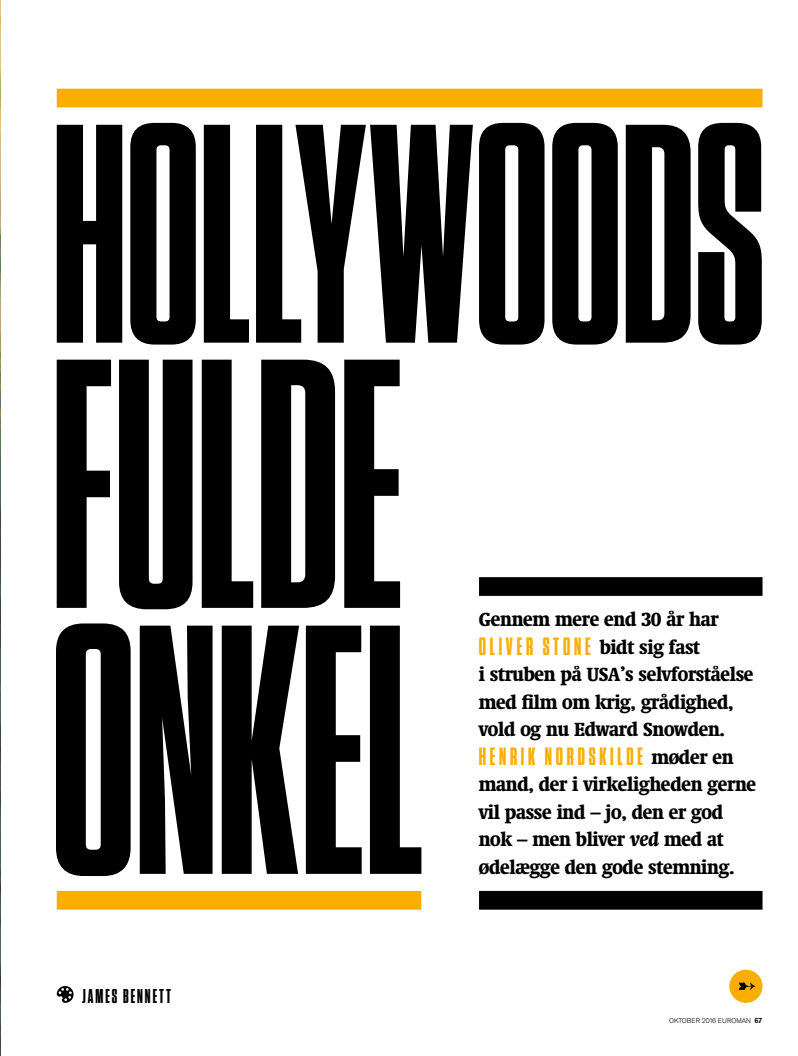
<style>
.page{position:relative;width:798px;height:1056px;background:#fff}
.page>*{position:absolute;margin:0;border:0;box-sizing:border-box;transform-origin:0 0}
.t1{font:700 354.62px/266px "Tungsten Compressed";color:#000}
.t2{font:700 311.25px "Tungsten Compressed";letter-spacing:-.005em;color:#000}
.t3{font:700 25px "Tungsten Condensed";letter-spacing:.15em;color:#f9ae00}
.t4{font:700 20px "Tungsten Condensed";letter-spacing:.1em;color:#000}
.t5{font:900 condensed 19.38px/27.5px "Swift Neue LT Pro";letter-spacing:-.015em;color:#000}
.t6{font:300 6.88px "Akzidenz Grotesk Pro";color:#000}
.s1{font-family:"Swift Neue LT Pro";font-weight:900;font-stretch:condensed;font-size:19.38px;color:#000}
.s2{font-style:italic}
.s3{font-weight:500;font-size:7.5px}
</style>
<div class="page">
<img style="left:0;top:0;width:1px;height:1056px">
<div style="left:57px;top:89px;width:705px;height:18px;background:#f9ae00"></div>
<div style="left:57px;top:891px;width:364px;height:19px;background:#f9ae00"></div>
<div style="left:479px;top:577px;width:283px;height:19px;background:#000"></div>
<div style="left:729px;top:970px;width:33px;height:33px;background:#f9ae00;border-radius:50%"></div>
<svg style="left:739px;top:982px;width:16px;height:8px"></svg>
<div style="left:479px;top:891px;width:283px;height:19px;background:#000"></div>
<svg style="left:57px;top:986px;width:17px;height:17px"></svg>
<h2 class="t2" style="left:52px;top:92px;width:714px">HOLLYWOODS</h2>
<h1 class="t1" style="left:51px;top:367px;width:374px">FULDE<br>ONKEL</h1>
<p class="t5" style="left:478px;top:605px;width:241px">Gennem mere end 30 år har</p>
<p class="t3" style="left:478px;top:634px;width:223px">OLIVER STONE <span class="s1">bidt sig fast</span></p>
<p class="t5" style="left:478px;top:660px;width:276px">i struben på USA’s selvforståelse med film om krig, grådighed, vold og nu Edward Snowden.</p>
<p class="t3" style="left:478px;top:744px;width:256px">HENRIK NORDSKILDE <span class="s1">møder en</span></p>
<p class="t5" style="left:478px;top:770px;width:279px">mand, der i virkeligheden gerne vil passe ind – jo, den er god nok – men bliver <span class="s2">ved</span> med at ødelægge den gode stemning.</p>
<p class="t4" style="left:82px;top:986px;width:90px">JAMES BENNETT</p>
<p class="t6" style="left:668px;top:1016px;width:95px">OKTOBER 2016 EUROMAN <span class="s3">67</span></p>
</div>
